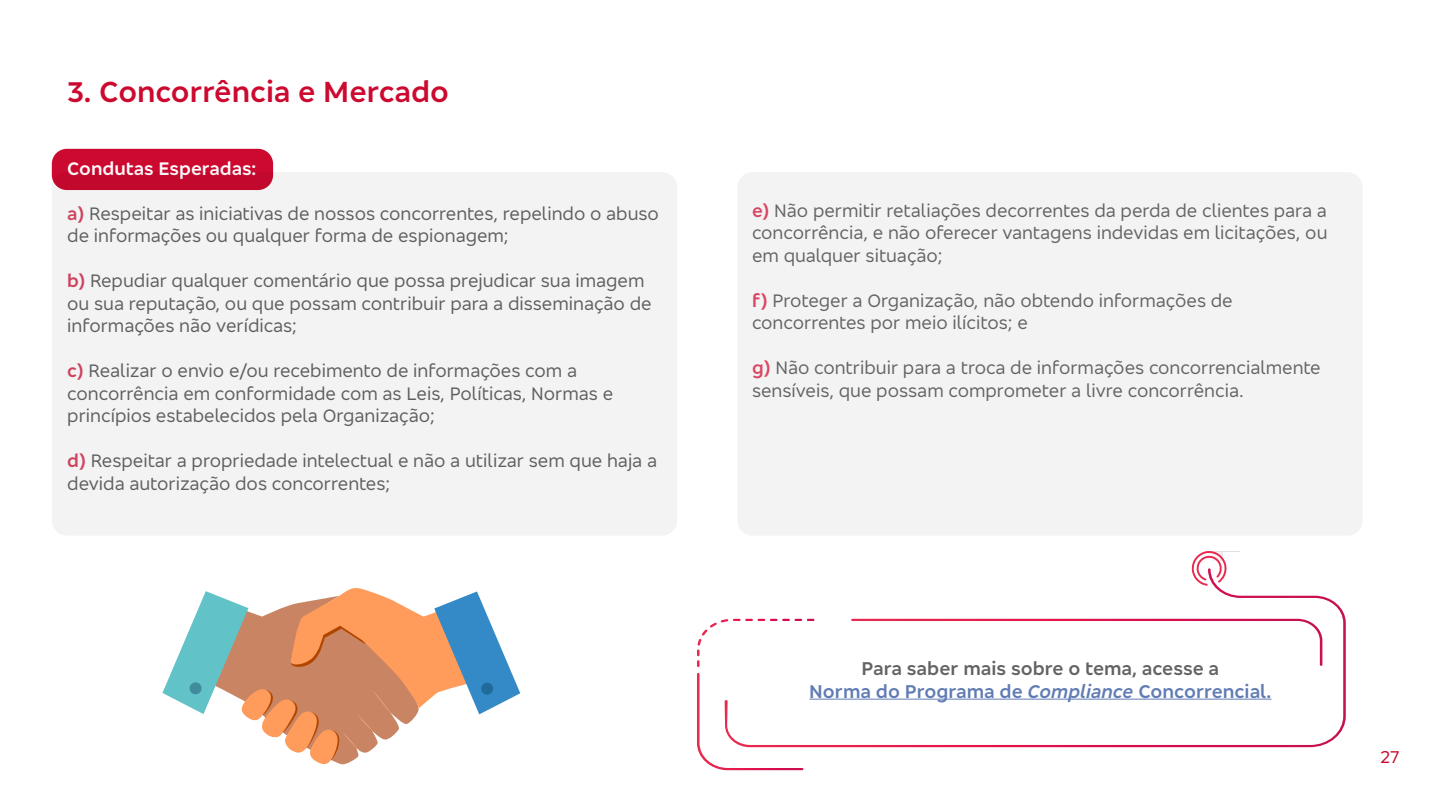
<style>
.page{position:relative;width:1440px;height:810px;background:#fff}
.page>*{position:absolute;margin:0;border:0;box-sizing:border-box;transform-origin:0 0}
.t1{font:600 30px "Bradesco Sans";color:#cc092f}
.t2{font:600 19.12px "Bradesco Sans";color:#607cb4}
.t3{font:600 19.12px "Bradesco Sans";color:#646363}
.t4{font:600 18.75px "Bradesco Sans";color:#fff}
.t5{font:18.6px/22.5px "Bradesco Sans";color:#646363}
.t6{font:18px "Bradesco Sans";color:#cc092f}
.s1{font-weight:600;color:#d94663}
.s2{font-style:italic}
</style>
<div class="page">
<div style="left:737px;top:172px;width:626px;height:364px;background:#f3f3f3;border-radius:15px"></div>
<div style="left:52px;top:149px;width:221px;height:41px;background:#cc092f;border-radius:15px"></div>
<hr style="left:1206px;top:551px;width:34px;height:1px;background:#e0e0e0">
<img style="left:1191px;top:551px;width:36px;height:17px">
<img style="left:1196px;top:556px;width:26px;height:12px">
<img style="left:733px;top:568px;width:613px;height:179px">
<img style="left:697px;top:619px;width:118px;height:48px">
<img style="left:851px;top:619px;width:471px;height:47px">
<img style="left:697px;top:673px;width:106px;height:97px">
<div style="left:52px;top:172px;width:625px;height:364px;background:#f3f3f3;border-radius:15px"></div>
<svg style="left:162px;top:588px;width:358px;height:177px"></svg>
<div style="left:481px;top:683px;width:12px;height:12px;background:#216b9c;border-radius:50%"></div>
<p class="t1" style="left:67px;top:72px;width:383px">3. Concorrência e Mercado</p>
<p class="t4" style="left:67px;top:156px;width:191px">Condutas Esperadas:</p>
<p class="t5" style="left:67px;top:202px;width:593px"><span class="s1">a)</span> Respeitar as iniciativas de nossos concorrentes, repelindo o abuso de informações ou qualquer forma de espionagem;</p>
<p class="t5" style="left:67px;top:269px;width:586px"><span class="s1">b)</span> Repudiar qualquer comentário que possa prejudicar sua imagem ou sua reputação, ou que possam contribuir para a disseminação de informações não verídicas;</p>
<p class="t5" style="left:67px;top:359px;width:548px"><span class="s1">c)</span> Realizar o envio e/ou recebimento de informações com a concorrência em conformidade com as Leis, Políticas, Normas e princípios estabelecidos pela Organização;</p>
<p class="t5" style="left:67px;top:449px;width:591px"><span class="s1">d)</span> Respeitar a propriedade intelectual e não a utilizar sem que haja a devida autorização dos concorrentes;</p>
<p class="t5" style="left:752px;top:199px;width:577px;text-align:justify"><span class="s1">e)</span> Não permitir retaliações decorrentes da perda de clientes para a concorrência, e não oferecer vantagens indevidas em licitações, ou em qualquer situação;</p>
<p class="t5" style="left:752px;top:289px;width:482px"><span class="s1">f)</span> Proteger a Organização, não obtendo informações de concorrentes por meio ilícitos; e</p>
<p class="t5" style="left:752px;top:356px;width:570px"><span class="s1">g)</span> Não contribuir para a troca de informações concorrencialmente sensíveis, que possam comprometer a livre concorrência.</p>
<p class="t3" style="left:862px;top:656px;width:359px">Para saber mais sobre o tema, acesse a</p>
<p class="t2" style="left:809px;top:679px;width:464px">Norma do Programa de <span class="s2">Compliance</span> Concorrencial.</p>
<p class="t6" style="left:1380px;top:746px;width:21px">27</p>
</div>
